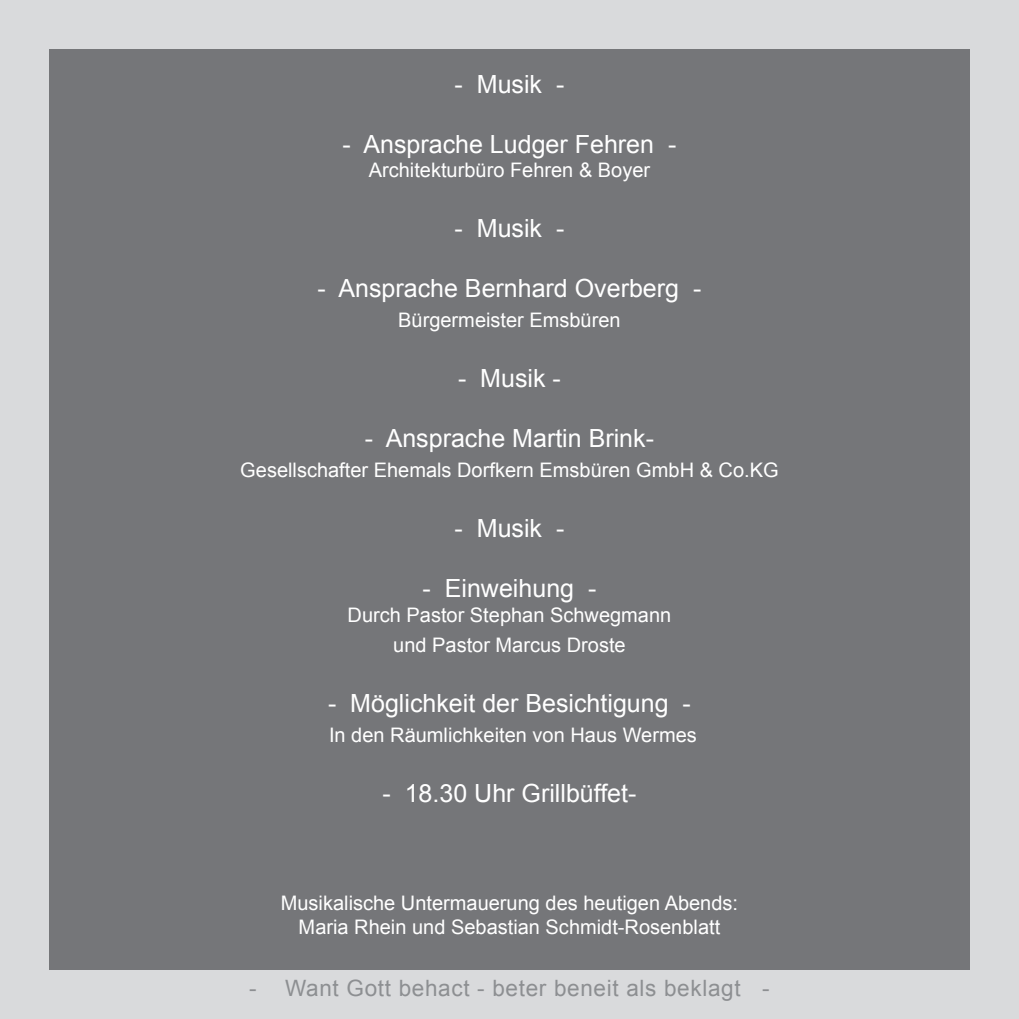
<style>
.page{position:relative;width:1019px;height:1019px;background:#fff}
.page>*{position:absolute;margin:0;border:0;box-sizing:border-box;transform-origin:0 0}
.t1{font:25px "Arial";color:#fff}
.t2{font:22.5px "Arial";letter-spacing:.03em;color:#8d8f92}
.t3{font:20px "Arial";color:#fff}
</style>
<div class="page">
<div style="left:1px;top:1px;width:1017px;height:1017px;background:#d9dadc"></div>
<div style="left:49px;top:49px;width:920px;height:920px;background:#757679"></div>
<p class="t1" style="left:454px;top:68px;width:111px">- Musik -</p>
<p class="t1" style="left:342px;top:128px;width:335px">- Ansprache Ludger Fehren -</p>
<p class="t3" style="left:368px;top:157px;width:283px">Architekturbüro Fehren &amp; Boyer</p>
<p class="t1" style="left:454px;top:212px;width:111px">- Musik -</p>
<p class="t1" style="left:317px;top:272px;width:385px">- Ansprache Bernhard Overberg -</p>
<p class="t3" style="left:398px;top:307px;width:224px">Bürgermeister Emsbüren</p>
<p class="t1" style="left:458px;top:362px;width:104px">- Musik -</p>
<p class="t1" style="left:365px;top:422px;width:290px">- Ansprache Martin Brink-</p>
<p class="t3" style="left:240px;top:457px;width:539px">Gesellschafter Ehemals Dorfkern Emsbüren GmbH &amp; Co.KG</p>
<p class="t1" style="left:454px;top:512px;width:111px">- Musik -</p>
<p class="t1" style="left:422px;top:572px;width:175px">- Einweihung -</p>
<p class="t3" style="left:347px;top:601px;width:325px">Durch Pastor Stephan Schwegmann</p>
<p class="t3" style="left:393px;top:631px;width:234px">und Pastor Marcus Droste</p>
<p class="t1" style="left:328px;top:686px;width:364px">- Möglichkeit der Besichtigung -</p>
<p class="t3" style="left:329px;top:721px;width:369px">In den Räumlichkeiten von Haus Wermes</p>
<p class="t1" style="left:382px;top:776px;width:255px">- 18.30 Uhr Grillbüffet-</p>
<p class="t3" style="left:281px;top:889px;width:458px">Musikalische Untermauerung des heutigen Abends:</p>
<p class="t3" style="left:298px;top:913px;width:423px">Maria Rhein und Sebastian Schmidt-Rosenblatt</p>
<p class="t2" style="left:249px;top:972px;width:522px">- Want Gott behact - beter beneit als beklagt -</p>
</div>
